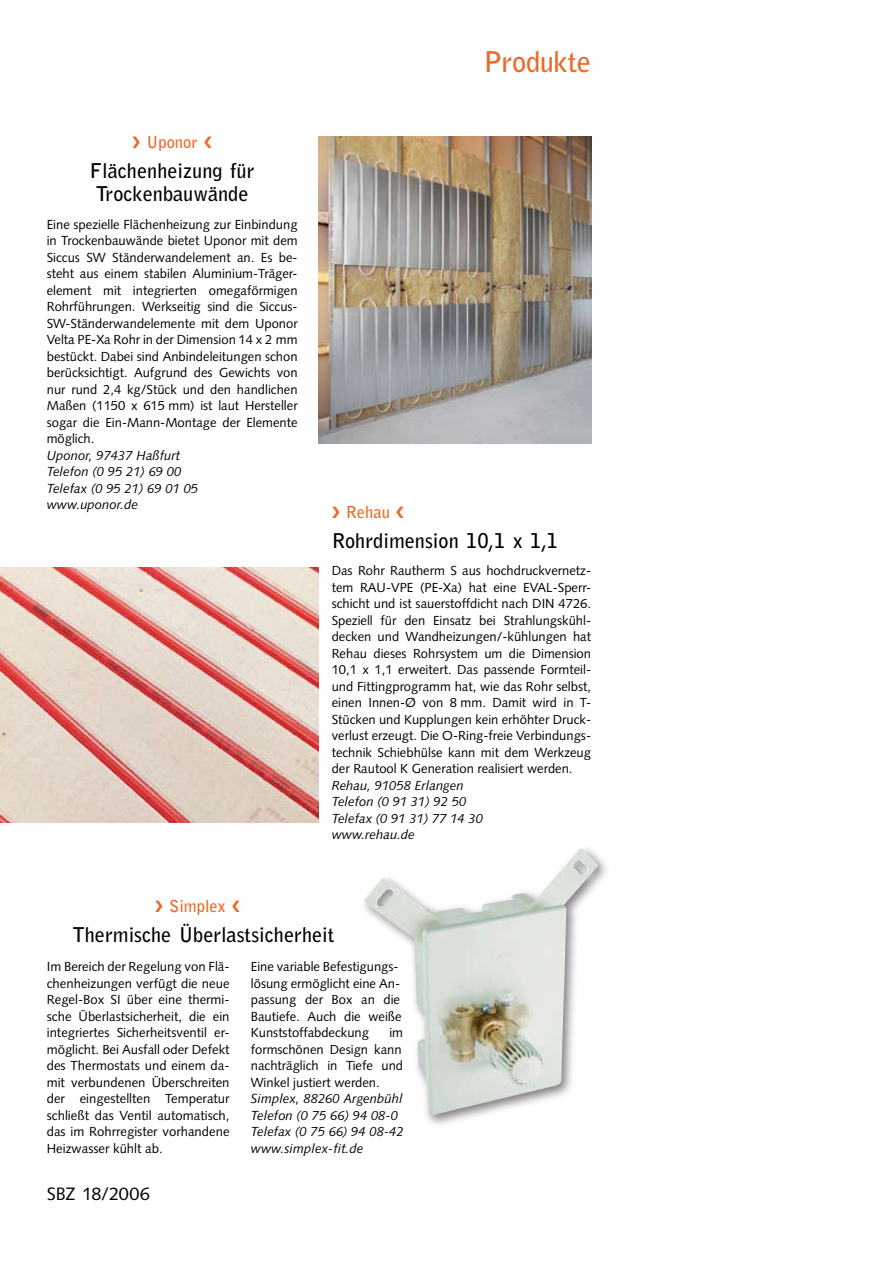
<style>
.page{position:relative;width:893px;height:1263px;background:#fff}
.page>*{position:absolute;margin:0;border:0;box-sizing:border-box;transform-origin:0 0}
.t1{font:700 28.5px "Bell Gothic Std";letter-spacing:-.02em;color:#eb6a28}
.t2{font:700 20.25px/23.2px "Bell Gothic Std";color:#000}
.t3{font:18px "Syntax LT Std";letter-spacing:-.005em;color:#000}
.t4{font:700 16.5px "Bell Gothic Std";color:#eb6a28}
.t5{font:13.2px/16.5px "Syntax LT Std";color:#000}
.t6{font:italic 13.2px/16.5px "Syntax LT Std";color:#000}
</style>
<div class="page">
<img style="left:319px;top:136px;width:272px;height:307px">
<img style="left:0;top:567px;width:319px;height:256px">
<img style="left:364px;top:848px;width:235px;height:267px">
<p class="t4" style="left:132px;top:132px;width:81px">❯ Uponor ❮</p>
<h2 class="t2" style="left:90px;top:159px;width:166px">Flächenheizung für<br>Trockenbauwände</h2>
<p class="t5" style="left:47px;top:216px;width:252px">Eine spezielle Flächenheizung zur Einbindung in Trockenbauwände bietet Uponor mit dem Siccus SW Ständerwandelement an. Es be&shy;steht aus einem stabilen Aluminium-Träger&shy;element mit integrierten omegaförmigen Rohrführungen. Werkseitig sind die Siccus-SW-Ständerwandelemente mit dem Uponor Velta PE-Xa Rohr in der Dimension 14 x 2 mm bestückt. Dabei sind Anbindeleitungen schon berücksichtigt. Aufgrund des Gewichts von nur rund 2,4 kg/Stück und den handlichen Maßen (1150 x 615 mm) ist laut Hersteller sogar die Ein-Mann-Montage der Elemente möglich.</p>
<p class="t6" style="left:47px;top:447px;width:153px">Uponor, 97437 Haßfurt<br>Telefon (0 95 21) 69 00<br>Telefax (0 95 21) 69 01 05 www.uponor.de</p>
<h1 class="t1" style="left:483px;top:45px;width:109px">Produkte</h1>
<p class="t4" style="left:332px;top:502px;width:74px">❯ Rehau ❮</p>
<h2 class="t2" style="left:332px;top:529px;width:228px">Rohrdimension 10,1 x 1,1</h2>
<p class="t5" style="left:332px;top:562px;width:261px">Das Rohr Rautherm S aus hochdruckvernetz&shy;tem RAU-VPE (PE-Xa) hat eine EVAL-Sperr&shy;schicht und ist sauerstoffdicht nach DIN 4726.<br>Speziell für den Einsatz bei Strahlungskühl&shy;de-cken und Wandheizungen/-kühlungen hat Rehau dieses Rohrsystem um die Dimension 10,1 x 1,1 erweitert. Das passende Formteil&shy;und Fittingprogramm hat, wie das Rohr selbst, einen Innen-Ø von 8 mm. Damit wird in T-Stücken und Kupplungen kein erhöhter Druck&shy;verlust erzeugt. Die O-Ring-freie Verbindungs&shy;technik Schiebhülse kann mit dem Werkzeug der Rautool K Generation realisiert werden.</p>
<p class="t6" style="left:332px;top:777px;width:153px">Rehau, 91058 Erlangen<br>Telefon (0 91 31) 92 50<br>Telefax (0 91 31) 77 14 30 www.rehau.de</p>
<p class="t4" style="left:155px;top:896px;width:87px">❯ Simplex ❮</p>
<h2 class="t2" style="left:72px;top:923px;width:264px">Thermische Überlastsicherheit</h2>
<p class="t5" style="left:47px;top:958px;width:184px;text-align:justify">Im Bereich der Regelung von Flä&shy;chenheizungen verfügt die neue Regel-Box SI über eine thermi&shy;sche Überlastsicherheit, die ein integriertes Sicherheitsventil er&shy;möglicht. Bei Ausfall oder Defekt des Thermostats und einem da&shy;mit verbundenen Überschreiten der eingestellten Temperatur schließt das Ventil automatisch, das im Rohrregister vorhandene Heizwasser kühlt ab.</p>
<p class="t5" style="left:251px;top:958px;width:152px">Eine variable Befestigungs&shy;lösung ermöglicht eine An&shy;passung der Box an die<br>Bautiefe. Auch die weiße<br>Kunststoffabdeckung</p>
<p class="t5" style="left:251px;top:1024px;width:154px;text-align:justify;text-indent:139px">im formschönen Design kann nachträglich in Tiefe und Winkel justiert werden.</p>
<p class="t6" style="left:251px;top:1090px;width:154px">Simplex, 88260 Argenbühl<br>Telefon (0 75 66) 94 08-0<br>Telefax (0 75 66) 94 08-42 www.simplex-fit.de</p>
<h3 class="t3" style="left:47px;top:1183px;width:105px">SBZ 18/2006</h3>
</div>
